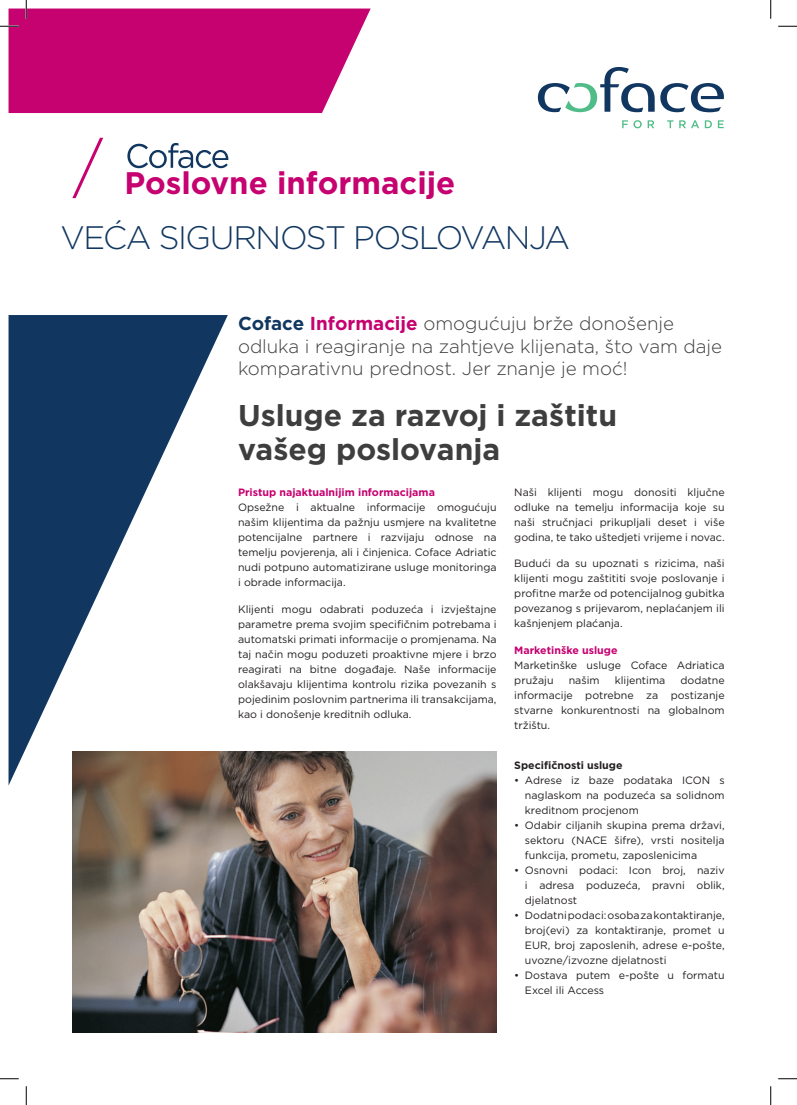
<style>
.page{position:relative;width:797px;height:1105px;background:#fff}
.page>*{position:absolute;margin:0;border:0;box-sizing:border-box;transform-origin:0 0}
.t1{font:300 32.5px "Gotham";letter-spacing:-.045em;color:#113761}
.t2{font:700 31.12px "Gotham";color:#c60170}
.t3{font:700 30px/33.8px "Gotham";color:#3e3e3f}
.t4{font:300 18.75px/22.5px "Gotham";letter-spacing:-.005em;color:#3e3e3f}
.t5{font:10.62px/15px "Gotham";color:#231f20;text-align:justify}
.t6{font:700 10.62px "Gotham";color:#c60170}
.t7{font:700 10.62px "Gotham";color:#231f20}
.s1{font-weight:700;color:#113761}
.s2{font-weight:700;color:#c60170}
</style>
<div class="page">
<svg style="left:9px;top:315px;width:219px;height:470px;fill:#113761"></svg>
<div style="left:9px;top:9px;width:361px;height:104px;background:#c60170"></div>
<svg style="left:72px;top:138px;width:31px;height:60px"></svg>
<svg style="left:127px;top:143px;width:101px;height:25px"></svg>
<img style="left:72px;top:751px;width:424px;height:282px">
<svg style="left:660px;top:83px;width:64px;height:29px"></svg>
<svg style="left:538px;top:67px;width:116px;height:45px"></svg>
<svg style="left:622px;top:120px;width:19px;height:8px"></svg>
<svg style="left:647px;top:120px;width:7px;height:8px"></svg>
<svg style="left:667px;top:120px;width:6px;height:8px"></svg>
<svg style="left:679px;top:120px;width:33px;height:8px"></svg>
<svg style="left:718px;top:120px;width:5px;height:8px"></svg>
<svg style="left:0;top:25px;width:19px;height:2px"></svg>
<svg style="left:778px;top:25px;width:19px;height:2px"></svg>
<svg style="left:0;top:1078px;width:19px;height:1px"></svg>
<svg style="left:778px;top:1078px;width:19px;height:1px"></svg>
<svg style="left:25px;top:0;width:2px;height:19px"></svg>
<svg style="left:25px;top:1086px;width:2px;height:19px"></svg>
<svg style="left:770px;top:0;width:1px;height:19px"></svg>
<svg style="left:770px;top:1086px;width:1px;height:19px"></svg>
<h2 class="t2" style="left:124px;top:163px;width:332px">Poslovne informacije</h2>
<h1 class="t1" style="left:61px;top:217px;width:511px">VEĆA SIGURNOST POSLOVANJA</h1>
<h3 class="t4" style="left:238px;top:312px;width:485px"><span class="s1">Coface</span> <span class="s2">Informacije</span> omogućuju brže donošenje odluka i reagiranje na zahtjeve klijenata, što vam daje komparativnu prednost. Jer znanje je moć!</h3>
<h3 class="t3" style="left:238px;top:398px;width:380px">Usluge za razvoj i zaštitu vašeg poslovanja</h3>
<p class="t6" style="left:238px;top:485px;width:198px">Pristup najaktualnijim informacijama</p>
<p class="t5" style="left:238px;top:500px;width:260px">Opsežne i aktualne informacije omogućuju našim klijentima da pažnju usmjere na kvalitetne potencijalne partnere i razvijaju odnose na temelju povjerenja, ali i činjenica. Coface Adriatic nudi potpuno automatizirane usluge monitoringa i obrade informacija.</p>
<p class="t5" style="left:238px;top:602px;width:260px">Klijenti mogu odabrati poduzeća i izvještajne parametre prema svojim specifičnim potrebama i automatski primati informacije o promjenama. Na taj način mogu poduzeti proaktivne mjere i brzo reagirati na bitne događaje. Naše informacije olakšavaju klijentima kontrolu rizika povezanih s pojedinim poslovnim partnerima ili transakcijama, kao i donošenje kreditnih odluka.</p>
<p class="t5" style="left:514px;top:485px;width:212px">Naši klijenti mogu donositi ključne odluke na temelju informacija koje su naši stručnjaci prikupljali deset i više godina, te tako uštedjeti vrijeme i novac.</p>
<p class="t5" style="left:514px;top:555px;width:212px">Budući da su upoznati s rizicima, naši klijenti mogu zaštititi svoje poslovanje i profitne marže od potencijalnog gubitka povezanog s prijevarom, neplaćanjem ili kašnjenjem plaćanja.</p>
<p class="t6" style="left:514px;top:643px;width:105px">Marketinške usluge</p>
<p class="t5" style="left:514px;top:657px;width:212px">Marketinške usluge Coface Adriatica pružaju</p>
<p class="t5" style="left:514px;top:672px;width:212px;text-indent:166px">dodatne informacije potrebne za postizanje stvarne konkurentnosti na globalnom tržištu.</p>
<p class="t7" style="left:514px;top:758px;width:110px">Specifičnosti usluge</p>
<p class="t5" style="left:525px;top:773px;width:201px;text-indent:-11px">• Adrese iz baze podataka ICON s naglaskom na poduzeća sa solidnom kreditnom procjenom</p>
<p class="t5" style="left:525px;top:818px;width:201px;text-indent:-11px">• Odabir ciljanih skupina prema državi, sektoru (NACE šifre), vrsti nositelja funkcija, prometu, zaposlenicima</p>
<p class="t5" style="left:525px;top:863px;width:201px;text-indent:-11px">• Osnovni podaci: Icon broj, naziv i adresa poduzeća, pravni oblik, djelatnost</p>
<p class="t5" style="left:525px;top:908px;width:201px;text-indent:-11px">• Dodatni podaci: osoba za kontaktiranje, broj(evi) za kontaktiranje, promet u EUR, broj zaposlenih, adrese e-pošte, uvozne/izvozne djelatnosti</p>
<p class="t5" style="left:525px;top:968px;width:201px;text-indent:-11px">• Dostava putem e-pošte u formatu<br>Excel ili Access</p>
<p class="t5" style="left:568px;top:672px;width:32px">našim</p>
<p class="t5" style="left:614px;top:672px;width:52px">klijentima</p>
</div>
